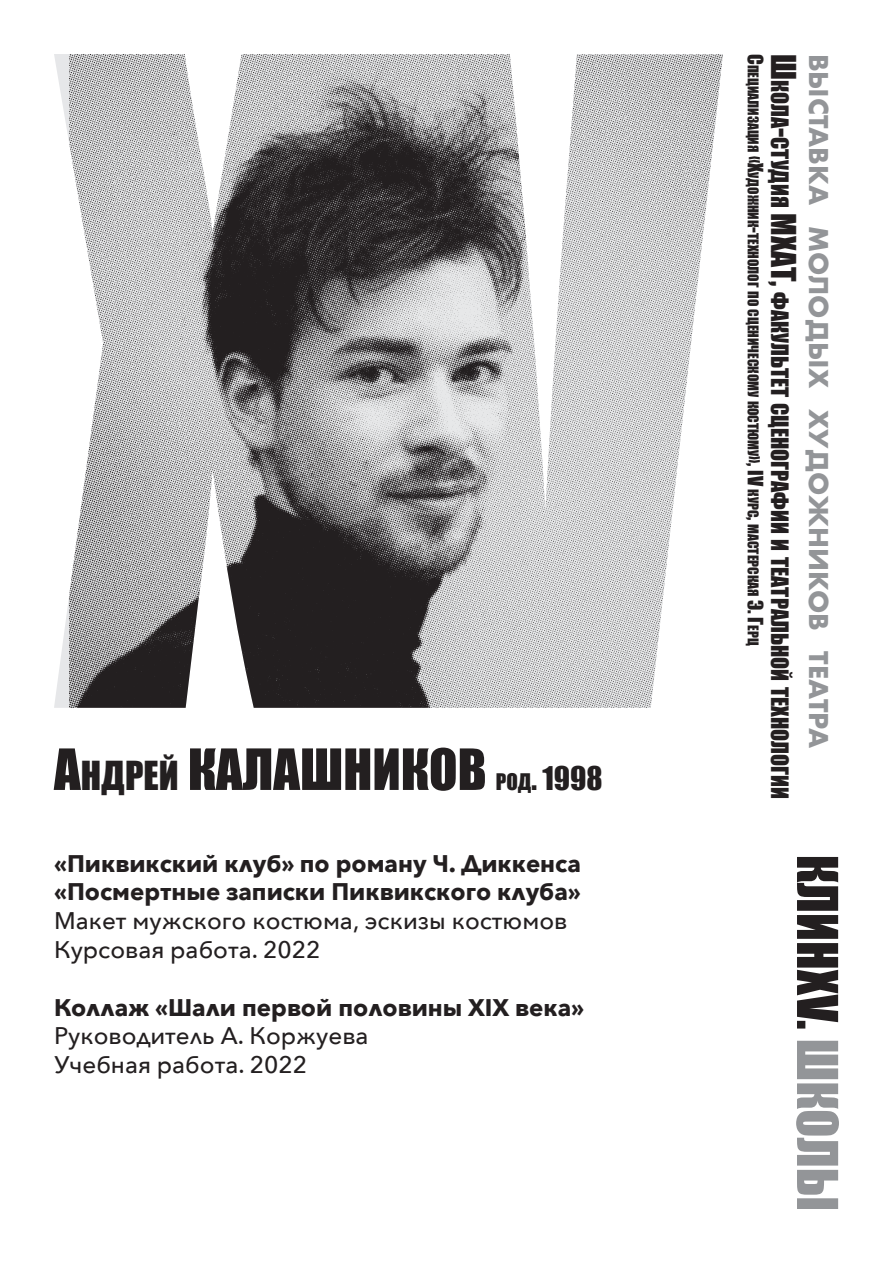
<style>
.page{position:relative;width:893px;height:1263px;background:#fff}
.page>*{position:absolute;margin:0;border:0;box-sizing:border-box;transform-origin:0 0}
.t1{font:52.5px "Impact";color:#231f20}
.t2{font:30px "Impact";color:#231f20}
.t3{font:700 25.2px "Futura";color:#939598}
.t4{font:700 24px/28.8px "Avenir Next";color:#231f20}
.t5{font:500 24px/28.8px "Avenir Next";color:#231f20}
.t6{font:22.05px "Impact";color:#231f20}
.t7{font:13.65px "Impact";color:#231f20}
.s1{font-size:36.75px}
.s2{font-size:21px}
.s3{font-size:19.5px}
.s4{font-size:31.5px}
</style>
<div class="page">
<svg style="left:796px;top:1041px;width:43px;height:168px"></svg>
<svg style="left:797px;top:857px;width:41px;height:171px"></svg>
<img style="left:69px;top:54px;width:654px;height:654px">
<h1 class="t1" style="left:54px;top:729px;width:252px">А<span class="s1">ндрей</span> КАЛАШНИ</h1>
<h1 class="t1" style="left:401px;top:729px;width:57px">КОВ</h1>
<p class="t2" style="left:496px;top:755px;width:108px"><span class="s2">род</span>. 1998</p>
<p class="t4" style="left:54px;top:848px;width:528px">«Пиквикский клуб» по роману Ч. Диккенса «Посмертные записки Пиквикского клуба»</p>
<p class="t5" style="left:54px;top:905px;width:515px">Макет мужского костюма, эскизы костюмов<br>Курсовая работа. 2022</p>
<p class="t4" style="left:54px;top:992px;width:532px">Коллаж «Шали первой половины XIX века»</p>
<p class="t5" style="left:54px;top:1021px;width:316px">Руководитель А. Коржуева<br>Учебная работа. 2022</p>
<p class="t7" style="left:764px;top:54px;width:592px;rotate:90deg"><span class="s3">С</span>пециализация <span class="s3">«Х</span>удожник<span class="s3">-</span>технолог по сценическому костюму<span class="s3">», IV</span> курс<span class="s3">,</span> мастерская <span class="s3">Э. Г</span>ерц</p>
<p class="t6" style="left:797px;top:54px;width:746px;rotate:90deg"><span class="s4">Ш</span>кола<span class="s4">-</span>студия <span class="s4">МХАТ,</span> факультет сценографии и театральной технологии</p>
<p class="t3" style="left:837px;top:54px;width:696px;rotate:90deg">выставка молодых художников театра</p>
</div>
